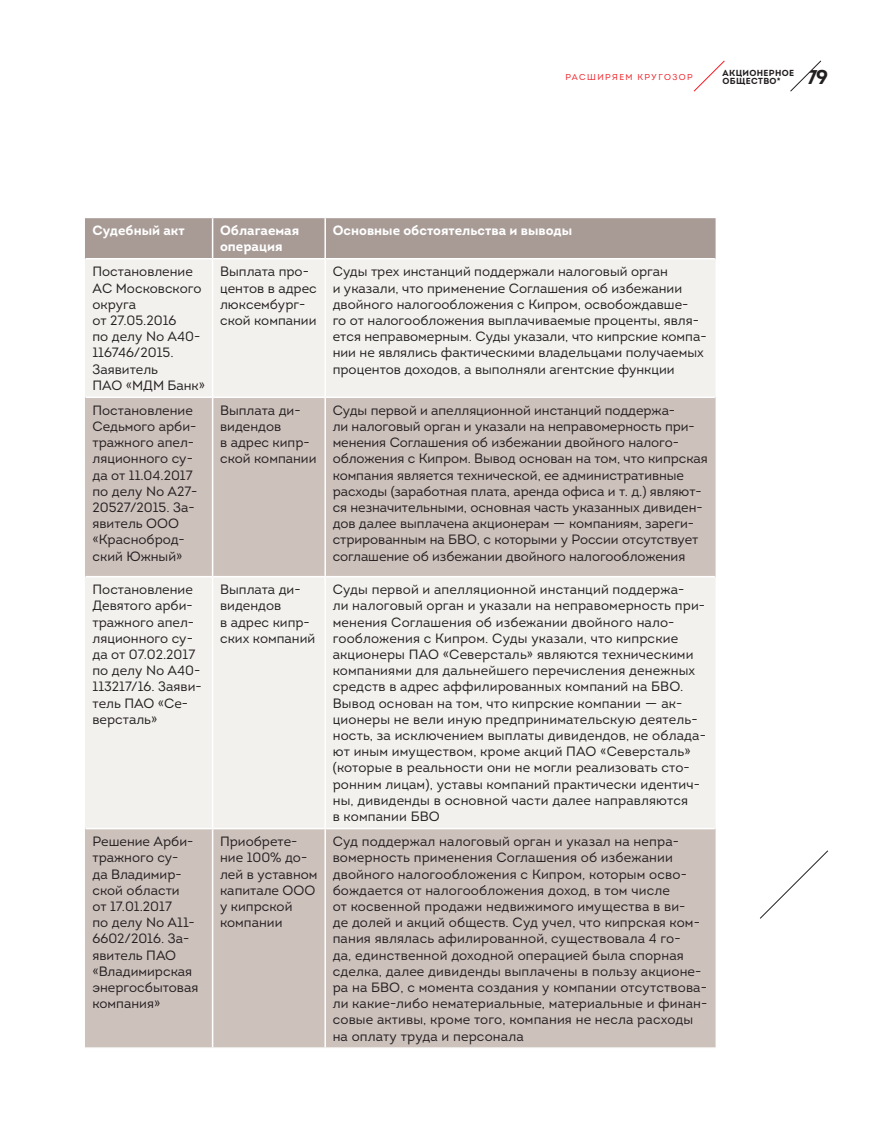
<style>
.page{position:relative;width:892px;height:1125px;background:#fff}
.page>*{position:absolute;margin:0;border:0;box-sizing:border-box;transform-origin:0 0}
.t1{font:700 19.8px "Intro";color:#231f20}
.t2{font:13.5px/16.2px "Intro";color:#231f20}
.t3{font:700 13.5px/16.2px "Intro";color:#fff}
.t4{font:700 8.7px "Intro";letter-spacing:.035em;color:#231f20}
.t5{font:8.55px "Intro";letter-spacing:.17em;color:#ee1d23}
</style>
<div class="page">
<svg style="left:790px;top:60px;width:31px;height:32px"></svg>
<svg style="left:693px;top:60px;width:32px;height:32px"></svg>
<svg style="left:760px;top:850px;width:68px;height:69px"></svg>
<div style="left:85px;top:218px;width:630px;height:41px;background:#a89b96"></div>
<div style="left:85px;top:259px;width:630px;height:138px;background:#f3f1ee"></div>
<svg style="left:85px;top:397px;width:630px;height:650px;background:#dbd3cf"></svg>
<hr style="left:212px;top:218px;width:1px;height:40px;background:#fff">
<hr style="left:324px;top:218px;width:2px;height:40px;background:#fff">
<hr style="left:86px;top:258px;width:126px;height:1px;background:#fff">
<hr style="left:212px;top:258px;width:113px;height:1px;background:#fff">
<hr style="left:325px;top:258px;width:389px;height:1px;background:#fff">
<hr style="left:212px;top:259px;width:1px;height:138px;background:#fff">
<hr style="left:324px;top:259px;width:2px;height:138px;background:#fff">
<hr style="left:86px;top:397px;width:126px;height:1px;background:#fff">
<hr style="left:212px;top:397px;width:113px;height:1px;background:#fff">
<hr style="left:212px;top:398px;width:1px;height:178px;background:#fff">
<hr style="left:325px;top:397px;width:389px;height:1px;background:#fff">
<hr style="left:324px;top:398px;width:2px;height:178px;background:#fff">
<hr style="left:86px;top:576px;width:126px;height:1px;background:#fff">
<hr style="left:212px;top:576px;width:113px;height:1px;background:#fff">
<hr style="left:212px;top:577px;width:1px;height:251px;background:#fff">
<hr style="left:325px;top:576px;width:389px;height:1px;background:#fff">
<hr style="left:324px;top:577px;width:2px;height:251px;background:#fff">
<hr style="left:86px;top:828px;width:126px;height:1px;background:#fff">
<hr style="left:212px;top:828px;width:113px;height:1px;background:#fff">
<hr style="left:212px;top:829px;width:1px;height:218px;background:#fff">
<hr style="left:325px;top:828px;width:389px;height:1px;background:#fff">
<hr style="left:324px;top:829px;width:2px;height:218px;background:#fff">
<p class="t5" style="left:565px;top:72px;width:128px">Расшир яем кр угозор</p>
<p class="t4" style="left:722px;top:75px;width:60px">ОБЩЕСТВО*</p>
<p class="t1" style="left:806px;top:64px;width:23px">79</p>
<p class="t4" style="left:722px;top:67px;width:73px">АКЦИОНЕРНОЕ</p>
<p class="t3" style="left:92px;top:222px;width:94px">Судебный акт</p>
<p class="t3" style="left:220px;top:222px;width:81px">Облагаемая операция</p>
<p class="t3" style="left:332px;top:222px;width:241px">Основные обстоятельства и выводы</p>
<p class="t2" style="left:92px;top:264px;width:114px">Постановление<br>АС Московского округа<br>от 27.05.2016<br>по делу № А40-<br>116746/2015.<br>Заявитель<br>ПАО «-МДМ Банк»</p>
<p class="t2" style="left:220px;top:264px;width:98px">Выплата про&shy;центов в адрес люксембург&shy;ской компании</p>
<p class="t2" style="left:332px;top:264px;width:375px">Суды трех инстанций поддержали налоговый орган<br>и указали, что применение Соглашения об избежании двойного налогообложения с Кипром, освобождавше-<br>го от налогообложения выплачиваемые проценты, явля&shy;ется неправомерным. Суды указали, что кипрские компа&shy;нии не являлись фактическими владельцами получаемых процентов доходов, а выполняли агентские функции</p>
<p class="t2" style="left:92px;top:402px;width:106px">Постановление<br>Седьмого арби&shy;тражного апел&shy;ляционного су&shy;да от 11.04.2017 по делу № А27-<br>20527/2015. За&shy;явитель -ООО «Красноброд&shy;ский Южный»</p>
<p class="t2" style="left:220px;top:402px;width:98px">Выплата ди&shy;видендов<br>в адрес кипр&shy;ской компании</p>
<p class="t2" style="left:332px;top:402px;width:376px">Суды первой и апелляционной инстанций поддержа-<br>ли налоговый орган и указали на неправомерность при&shy;менения Соглашения об избежании двойного налого&shy;обложения с Кипром. Вывод основан на том, что кипрская компания является технической, ее административные расходы (заработная плата, аренда офиса и т. д.) являют&shy;ся незначительными, основная часть указанных дивиден&shy;дов далее выплачена акционерам — компаниям, зареги&shy;стрированным на -БВО, с которыми у России отсутствует соглашение об избежании двойного налогообложения</p>
<p class="t2" style="left:92px;top:582px;width:111px">Постановление<br>Девятого арби&shy;тражного апел&shy;ляционного су&shy;да от 07.02.2017 по делу № А40-<br>113217/16. Заяви&shy;тель ПАО «Се&shy;версталь»</p>
<p class="t2" style="left:220px;top:582px;width:97px">Выплата ди&shy;видендов<br>в адрес кипр&shy;ских компаний</p>
<p class="t2" style="left:332px;top:582px;width:374px">Суды первой и апелляционной инстанций поддержа-<br>ли налоговый орган и указали на неправомерность при&shy;менения Соглашения об избежании двойного нало&shy;гообложения с Кипром. Суды указали, что кипрские акционеры ПАО «Северсталь» являются техническими компаниями для дальнейшего перечисления денежных средств в адрес аффилированных компаний на -БВО.<br>Вывод основан на том, что кипрские компании — ак&shy;ционеры не вели иную предпринимательскую деятель&shy;ность, за исключением выплаты дивидендов, не облада&shy;ют иным имуществом, кроме акций ПАО «Северсталь» (которые в реальности они не могли реализовать сто&shy;ронним лицам), уставы компаний практически идентич&shy;ны, дивиденды в основной части далее направляются<br>в компании БВО</p>
<p class="t2" style="left:92px;top:834px;width:107px">Решение Арби&shy;тражного су-<br>да Владимир&shy;ской области<br>от 17.01.2017<br>по делу № А11-<br>6602/2016. За&shy;явитель ПАО «Владимирская энергосбытовая компания»</p>
<p class="t2" style="left:220px;top:834px;width:99px">Приобрете&shy;ние 100% до&shy;лей в уставном капитале -ООО<br>у кипрской компании</p>
<p class="t2" style="left:332px;top:834px;width:376px">Суд поддержал налоговый орган и указал на непра&shy;вомерность применения Соглашения об избежании двойного налогообложения с Кипром, которым осво&shy;бождается от налогообложения доход, в том числе<br>от косвенной продажи недвижимого имущества в ви-<br>де долей и акций обществ. Суд учел, что кипрская ком&shy;пания являлась афилированной, существовала 4 го-<br>да, единственной доходной операцией была спорная сделка, далее дивиденды выплачены в пользу акционе&shy;ра на -БВО, с момента создания у компании отсутствова&shy;ли какие‑либо нематериальные, материальные и финан&shy;совые активы, кроме того, компания не несла расходы на оплату труда и персонала</p>
</div>
